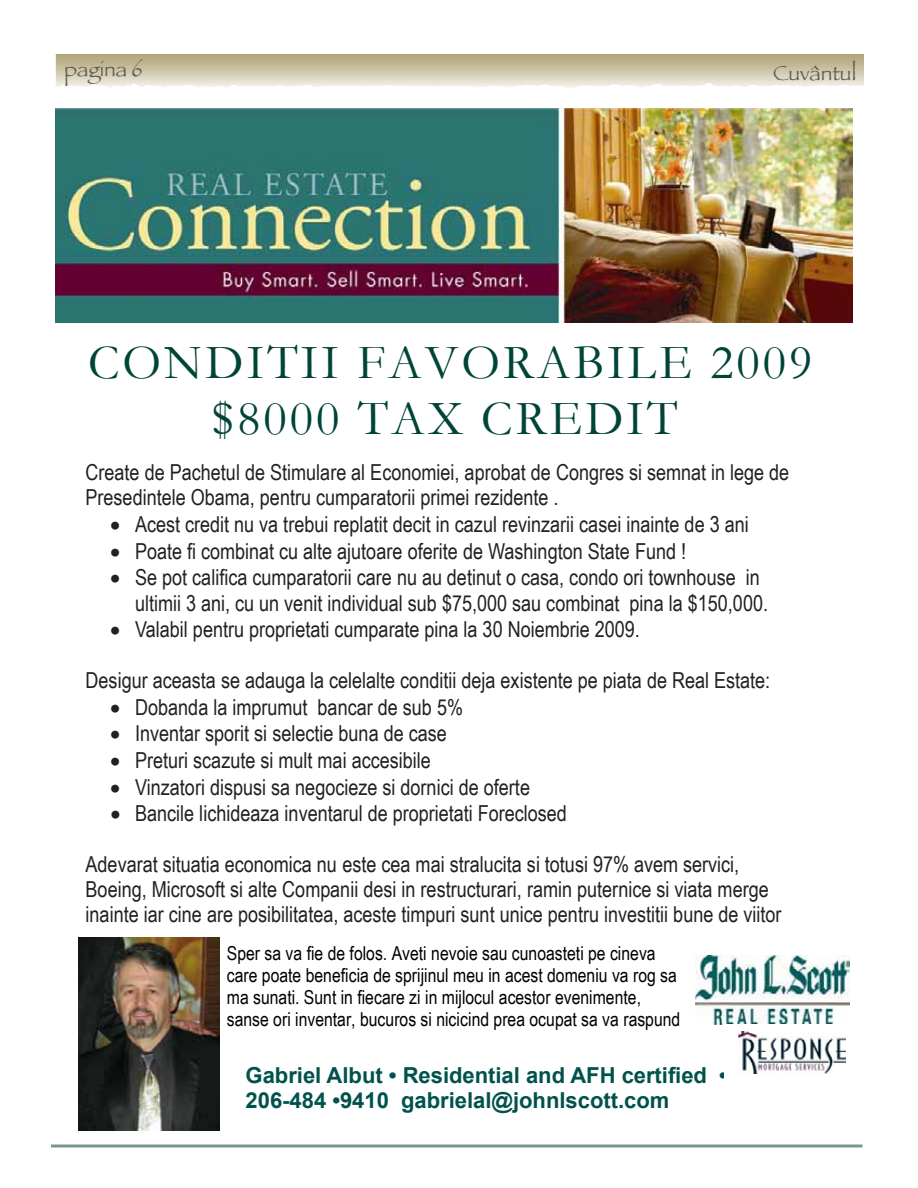
<style>
.page{position:relative;width:918px;height:1188px;background:#fff}
.page>*{position:absolute;margin:0;border:0;box-sizing:border-box;transform-origin:0 0}
.t1{font:49.5px/55.7px "Garamond";letter-spacing:.06em;color:#004438;text-align:center}
.t2{font:22.05px/25.2px "Arial Narrow";color:#212120}
.t3{font:700 22.05px/25.5px "Arial";color:#00524d}
.t4{font:21px "Papyrus";color:#5d5c4d}
.t5{font:19.2px/22px "Arial Narrow";color:#000}
</style>
<div class="page">
<svg style="left:51px;top:1144px;width:811px;height:4px;background:#9bafb0"></svg>
<svg style="left:56px;top:54px;width:808px;height:34px;background:#d0c8ae"></svg>
<img style="left:56px;top:109px;width:796px;height:214px">
<img style="left:79px;top:938px;width:141px;height:192px">
<img style="left:696px;top:955px;width:154px;height:69px">
<img style="left:739px;top:1032px;width:107px;height:41px">
<p class="t4" style="left:64px;top:56px;width:80px">pagina 6</p>
<p class="t4" style="left:773px;top:60px;width:85px">Cuvântul</p>
<h1 class="t1" style="left:88px;top:334px;width:726px">CONDITII FAVORABILE 2009 $8000 TAX CREDIT</h1>
<p class="t2" style="left:85px;top:459px;width:705px">Create de Pachetul de Stimulare al Economiei, aprobat de Congres si semnat in lege de<br>Presedintele Obama, pentru cumparatorii primei rezidente .</p>
<p class="t2" style="left:110px;top:511px;width:640px">• Acest credit nu va trebui replatit decit in cazul revinzarii casei inainte de 3 ani</p>
<p class="t2" style="left:110px;top:537px;width:577px">• Poate fi combinat cu alte ajutoare oferite de Washington State Fund !</p>
<p class="t2" style="left:135px;top:564px;width:635px;text-indent:-25px">• Se pot califica cumparatorii care nu au detinut o casa, condo ori townhouse in ultimii 3 ani, cu un venit individual sub $75,000 sau combinat pina la $150,000.</p>
<p class="t2" style="left:110px;top:616px;width:531px">• Valabil pentru proprietati cumparate pina la 30 Noiembrie 2009.</p>
<p class="t2" style="left:86px;top:667px;width:686px">Desigur aceasta se adauga la celelalte conditii deja existente pe piata de Real Estate:</p>
<p class="t2" style="left:110px;top:693px;width:354px">• Dobanda la imprumut bancar de sub 5%</p>
<p class="t2" style="left:110px;top:720px;width:338px">• Inventar sporit si selectie buna de case</p>
<p class="t2" style="left:110px;top:747px;width:322px">• Preturi scazute si mult mai accesibile</p>
<p class="t2" style="left:110px;top:774px;width:421px">• Vinzatori dispusi sa negocieze si dornici de oferte</p>
<p class="t2" style="left:110px;top:800px;width:458px">• Bancile lichideaza inventarul de proprietati Foreclosed</p>
<p class="t2" style="left:86px;top:851px;width:698px">Adevarat situatia economica nu este cea mai stralucita si totusi 97% avem servici,<br>Boeing, Microsoft si alte Companii desi in restructurari, ramin puternice si viata merge inainte iar cine are posibilitatea, aceste timpuri sunt unice pentru investitii bune de viitor</p>
<p class="t5" style="left:227px;top:941px;width:455px">Sper sa va fie de folos. Aveti nevoie sau cunoasteti pe cineva care poate beneficia de sprijinul meu in acest domeniu va rog sa ma sunati. Sunt in fiecare zi in mijlocul acestor evenimente, sanse ori inventar, bucuros si nicicind prea ocupat sa va raspund</p>
<p class="t3" style="left:246px;top:1063px;width:483px">Gabriel Albut • Residential and AFH certified •<br>206-484 •9410 gabrielal@johnlscott.com</p>
</div>
